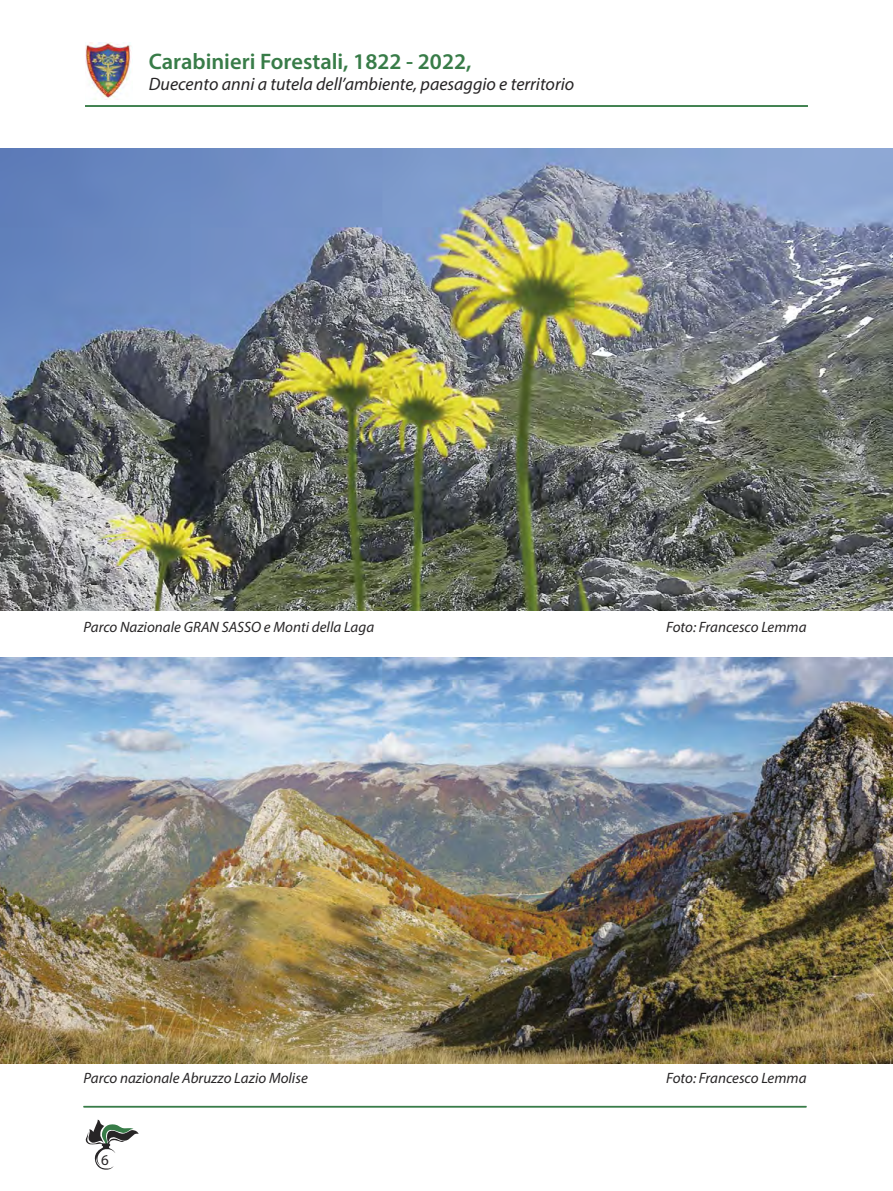
<style>
.page{position:relative;width:893px;height:1191px;background:#fff}
.page>*{position:absolute;margin:0;border:0;box-sizing:border-box;transform-origin:0 0}
.t1{font:600 22.5px "Myriad Pro";color:#387c48}
.t2{font:italic 18px "Myriad Pro";color:#272526}
.t3{font:italic 15px "Myriad Pro";color:#272526}
.t4{font:15px "Myriad Pro";color:#272526}
</style>
<div class="page">
<img style="left:85px;top:43px;width:46px;height:56px">
<svg style="left:85px;top:1119px;width:54px;height:51px"></svg>
<hr style="left:85px;top:105px;width:723px;height:2px;background:#387c48">
<hr style="left:84px;top:1106px;width:722px;height:1px;background:#387c48">
<img style="left:0;top:149px;width:893px;height:461px">
<img style="left:0;top:657px;width:893px;height:407px">
<p class="t1" style="left:149px;top:47px;width:324px">Carabinieri Forestali, 1822 - 2022,</p>
<p class="t2" style="left:149px;top:73px;width:427px">Duecento anni a tutela dell’ambiente, paesaggio e territorio</p>
<p class="t3" style="left:84px;top:618px;width:292px">Parco Nazionale GRAN SASSO e Monti della Laga</p>
<p class="t3" style="left:666px;top:618px;width:142px">Foto: Francesco Lemma</p>
<p class="t3" style="left:84px;top:1069px;width:226px">Parco nazionale Abruzzo Lazio Molise</p>
<p class="t3" style="left:666px;top:1069px;width:142px">Foto: Francesco Lemma</p>
<p class="t4" style="left:101px;top:1150px;width:9px">6</p>
</div>
